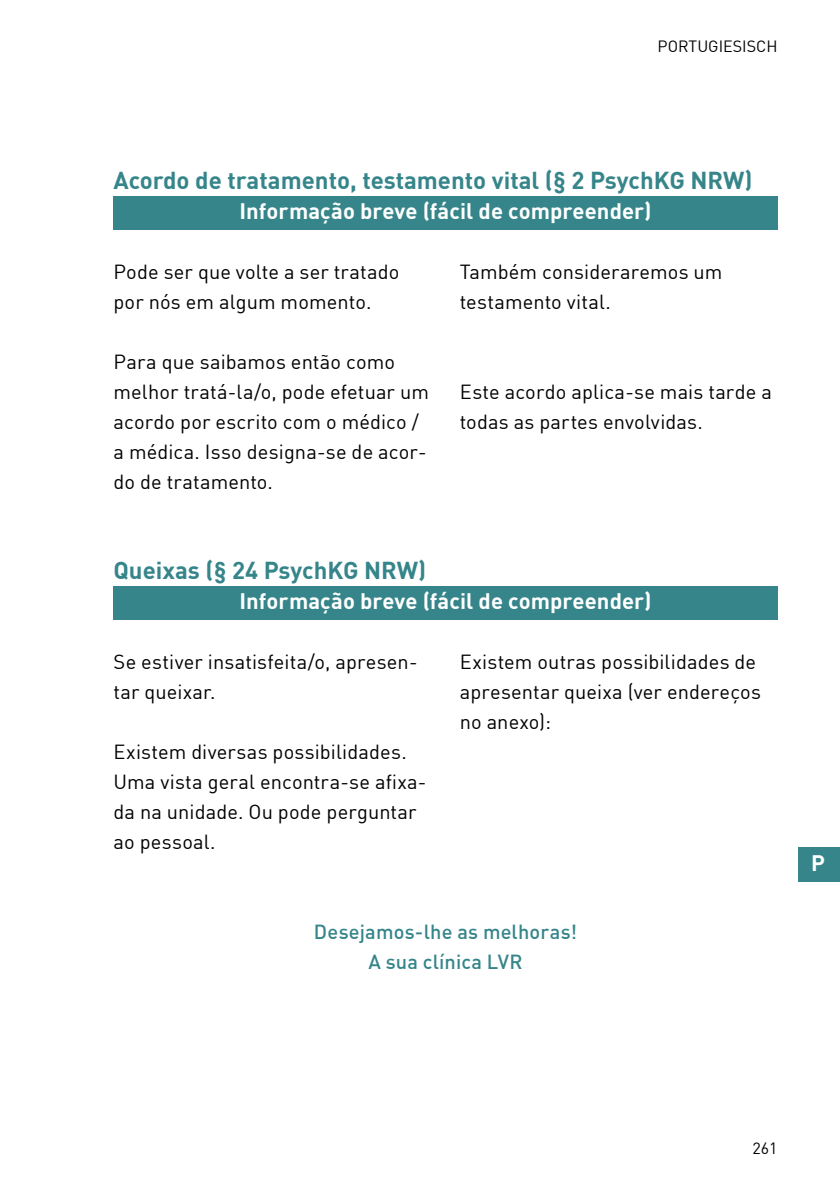
<style>
.page{position:relative;width:840px;height:1191px;background:#fff}
.page>*{position:absolute;margin:0;border:0;box-sizing:border-box;transform-origin:0 0}
.aaa_headline_2_ebene{font:700 24px "DIN";color:#35858a}
.aaa_headline_3_ebene{font:700 22px "DIN";letter-spacing:.005em;color:#fff}
.Grundtext{font:20px/30px "DIN";letter-spacing:.005em;color:#000}
.Grundtext-2{font:500 20px "DIN";letter-spacing:.01em;color:#35858a}
.t1{font:16px "DIN";color:#000}
</style>
<div class="page">
<div style="left:113px;top:196px;width:664px;height:33px;background:#35858a"></div>
<div style="left:113px;top:586px;width:664px;height:33px;background:#35858a"></div>
<div style="left:798px;top:847px;width:41px;height:34px;background:#35858a"></div>
<p class="t1" style="left:657px;top:36px;width:20px">Portugiesisch</p>
<p class="aaa_headline_2_ebene" style="left:113px;top:164px;width:640px">Acordo de tratamento, testamento vital (§ 2 PsychKG NRW)</p>
<p class="aaa_headline_3_ebene" style="left:239px;top:196px;width:413px">Informação breve (fácil de compreender)</p>
<p class="Grundtext" style="left:113px;top:256px;width:287px">Pode ser que volte a ser tratado por nós em algum momento.</p>
<p class="Grundtext" style="left:113px;top:346px;width:317px">Para que saibamos então como melhor tratá-la/o, pode efetuar um acordo por escrito com o médico / a médica. Isso designa-se de acor&shy;do de tratamento.</p>
<p class="Grundtext" style="left:459px;top:256px;width:264px">Também consideraremos um testamento vital.</p>
<p class="Grundtext" style="left:459px;top:376px;width:313px">Este acordo aplica-se mais tarde a todas as partes envolvidas.</p>
<p class="aaa_headline_2_ebene" style="left:113px;top:554px;width:314px">Queixas (§ 24 PsychKG NRW)</p>
<p class="aaa_headline_3_ebene" style="left:239px;top:586px;width:413px">Informação breve (fácil de compreender)</p>
<p class="Grundtext" style="left:113px;top:646px;width:305px">Se estiver insatisfeita/o, apresen&shy;tar queixar.</p>
<p class="Grundtext" style="left:113px;top:736px;width:314px">Existem diversas possibilidades.<br>Uma vista geral encontra-se afixa&shy;da na unidade. Ou pode perguntar ao pessoal.</p>
<p class="Grundtext" style="left:459px;top:646px;width:302px">Existem outras possibilidades de apresentar queixa (ver endereços no anexo):</p>
<p class="Grundtext-2" style="left:314px;top:919px;width:264px">Desejamos-lhe as melhoras!</p>
<p class="Grundtext-2" style="left:368px;top:949px;width:156px">A sua clínica LVR</p>
<p class="aaa_headline_3_ebene" style="left:810px;top:849px;width:15px">P</p>
<p class="t1" style="left:752px;top:1137px;width:27px">261</p>
</div>
